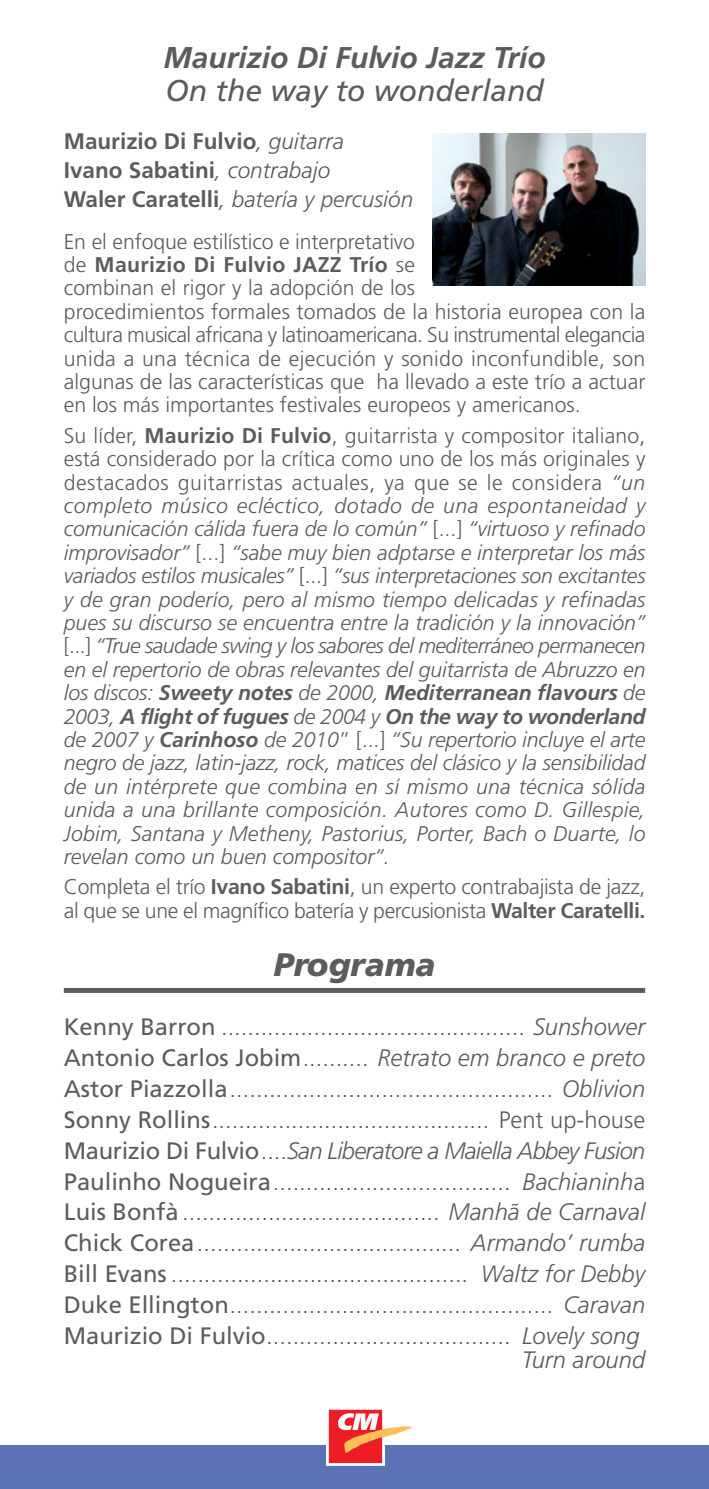
<style>
.page{position:relative;width:709px;height:1489px;background:#fff}
.page>*{position:absolute;margin:0;border:0;box-sizing:border-box;transform-origin:0 0}
.t1{font:italic 900 32.5px "Frutiger";color:#5b5c5e}
.t2{font:italic 700 30px "Frutiger";color:#5b5c5e}
.t3{font:italic 30px "Frutiger";color:#5b5c5e}
.t4{font:300 23.75px/30.8px "Frutiger";color:#5b5c5e;text-align:justify}
.t5{font:italic 300 23.75px "Frutiger";color:#5b5c5e}
.t6{font:700 22.5px/29.2px "Frutiger";color:#5b5c5e}
.t7{font:italic 300 21.25px/23.5px "Frutiger";color:#5b5c5e;text-align:justify}
.t8{font:300 21.25px/23.5px "Frutiger";color:#5b5c5e}
.s1{font-weight:300;font-style:italic}
.s2{font-weight:700}
.s3{font-style:normal}
.s4{font-weight:700;font-style:normal}
.s5{font-weight:400}
.s6{font-style:italic}
</style>
<div class="page">
<div style="left:0;top:1445px;width:709px;height:43px;background:#5c72b7"></div>
<div style="left:326px;top:1406px;width:59px;height:59px;background:#ed1c26;border:3px solid #fff"></div>
<svg style="left:338px;top:1412px;width:73px;height:40px"></svg>
<div style="left:64px;top:987px;width:581px;height:5px;background:#5b5c5e"></div>
<img style="left:432px;top:133px;width:213px;height:152px">
<h2 class="t2" style="left:163px;top:45px;width:384px">Maurizio Di Fulvio Jazz Trío</h2>
<h2 class="t3" style="left:165px;top:78px;width:380px">On the way to wonderland</h2>
<p class="t6" style="left:64px;top:128px;width:351px">Maurizio Di Fulvio<span class="s1">, guitarra<br></span>Ivano Sabatini<span class="s1">, contrabajo<br></span>Waler Caratelli<span class="s1">, batería y percusión</span></p>
<p class="t8" style="left:64px;top:231px;width:583px">En el enfoque estilístico e interpretativo<br>de <span class="s2">Maurizio Di Fulvio JAZZ Trío</span> se<br>combinan el rigor y la adopción de los<br>procedimientos formales tomados de la historia europea con la cultura musical africana y latinoamericana. Su instrumental elegancia unida a una técnica de ejecución y sonido inconfundible, son algunas de las características que ha llevado a este trío a actuar en los más importantes festivales europeos y americanos.</p>
<p class="t7" style="left:64px;top:425px;width:583px"><span class="s3">Su líder,</span> <span class="s4">Maurizio Di Fulvio</span><span class="s3">, guitarrista y compositor italiano, está considerado por la crítica como uno de los más originales y destacados guitarristas actuales, ya que se le considera</span> “un completo músico ecléctico, dotado de una espontaneidad y comunicación cálida fuera de lo común” <span class="s3">[...]</span> “virtuoso y refinado improvisador” <span class="s3">[...]</span> “sabe muy bien adptarse e interpretar los más variados estilos musicales” <span class="s3">[...]</span> “sus interpretaciones son excitantes y de gran poderío, pero al mismo tiempo delicadas y refinadas pues su discurso se encuentra entre la tradición y la innovación” <span class="s3">[...]</span> “True saudade swing y los sabores del mediterráneo permanecen en el repertorio de obras relevantes del guitarrista de Abruzzo en los discos: <span class="s2">Sweety notes</span> de 2000, <span class="s2">Mediterranean flavours</span> de 2003, <span class="s2">A flight of fugues</span> de 2004 y <span class="s2">On the way to wonderland </span>de 2007 y <span class="s2">Carinhoso</span> de 2010<span class="s3">” [...]</span> “Su repertorio incluye el arte negro de jazz, latin-jazz, rock, matices del clásico y la sensibilidad de un intérprete que combina en sí mismo una técnica sólida unida a una brillante composición. Autores como D. Gillespie, Jobim, Santana y Metheny, Pastorius, Porter, Bach o Duarte, lo revelan como un buen compositor”.</p>
<p class="t8" style="left:64px;top:877px;width:583px">Completa el trío <span class="s2">Ivano Sabatini</span>, un experto contrabajista de jazz, al que se une el magnífico batería y percusionista <span class="s2">Walter Caratelli.</span></p>
<h1 class="t1" style="left:274px;top:951px;width:163px">Programa</h1>
<p class="t4" style="left:64px;top:1013px;width:583px"><span class="s5">Kenny Barron</span> .............................................. <span class="s6">Sunshower </span><span class="s5">Antonio Carlos Jobim</span>.......... <span class="s6">Retrato em branco e preto </span><span class="s5">Astor Piazzolla</span>................................................. <span class="s6">Oblivion </span><span class="s5">Sonny Rollins</span>.......................................... Pent up-house <span class="s5">Maurizio Di Fulvio</span>....<span class="s6">San Liberatore a Maiella Abbey Fusion </span><span class="s5">Paulinho Nogueira</span>.................................... <span class="s6">Bachianinh</span>a <span class="s5">Luis Bonfà</span> ....................................... <span class="s6">Manhã de Carnaval </span><span class="s5">Chick Corea</span>........................................ <span class="s6">Armando’ rumba </span><span class="s5">Bill Evans</span> ............................................. <span class="s6">Waltz for Debby </span><span class="s5">Duke Ellington</span>................................................. <span class="s6">Caravan </span><span class="s5">Maurizio Di Fulvio</span>..................................... <span class="s6">Lovely song</span></p>
<p class="t5" style="left:522px;top:1349px;width:125px">Turn around</p>
</div>
